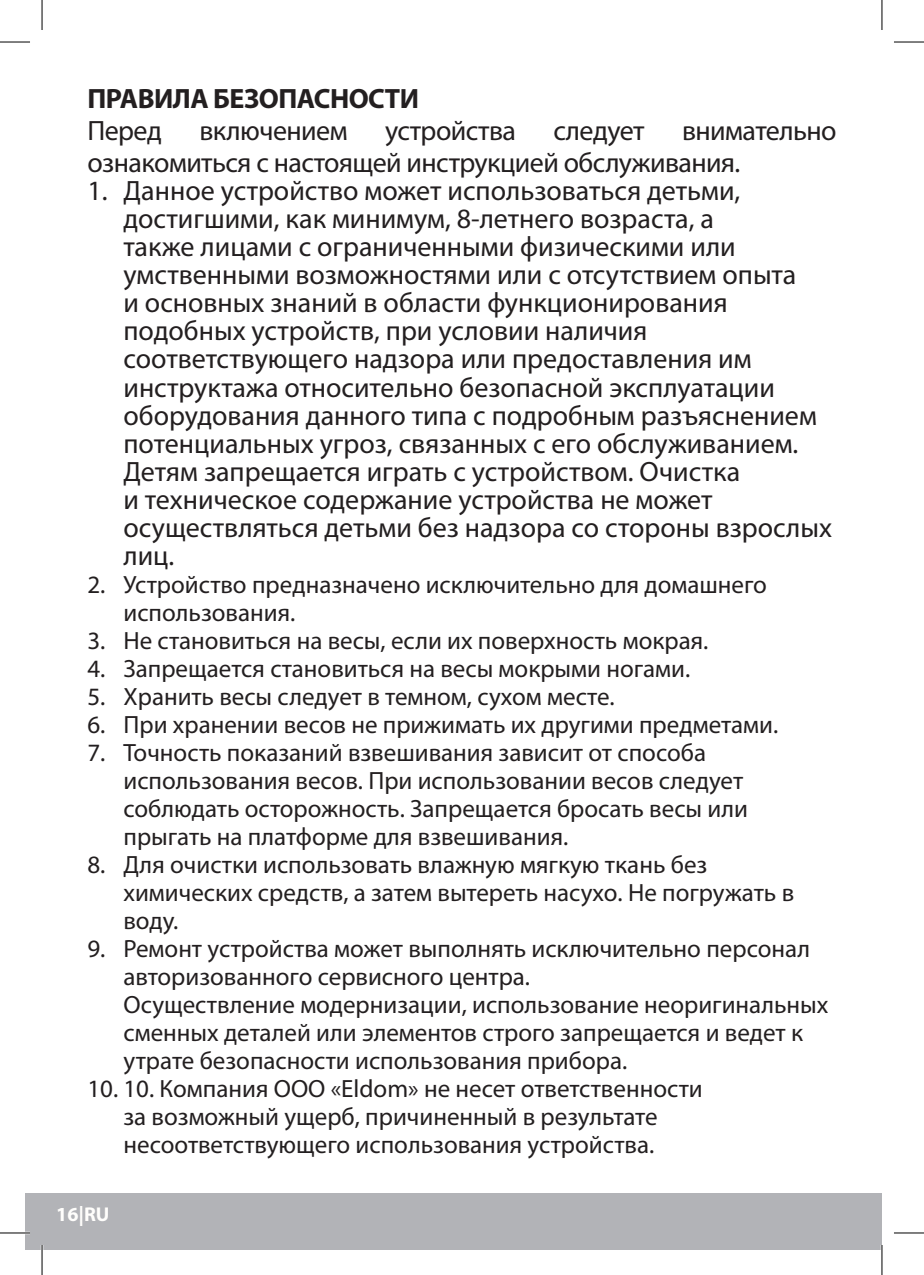
<style>
.page{position:relative;width:924px;height:1275px;background:#fff}
.page>*{position:absolute;margin:0;border:0;box-sizing:border-box;transform-origin:0 0}
.t1{font:28px/28px "Myriad Pro";color:#231f20}
.t2{font:28px/32px "Myriad Pro";letter-spacing:-.02em;color:#231f20}
.t3{font:700 28px "Myriad Pro";letter-spacing:-.02em;color:#231f20}
.t4{font:25px/28px "Myriad Pro";color:#231f20}
.t5{font:700 20px "Myriad Pro";color:#fffefc}
</style>
<div class="page">
<div style="left:25px;top:1193px;width:856px;height:57px;background:#b2b3b7"></div>
<hr style="left:0;top:1231px;width:30px;height:3px;background:#fff">
<hr style="left:41px;top:1245px;width:2px;height:30px;background:#fff">
<hr style="left:880px;top:1245px;width:2px;height:30px;background:#fff">
<hr style="left:0;top:42px;width:30px;height:1px;background:#000">
<hr style="left:893px;top:42px;width:30px;height:1px;background:#000">
<hr style="left:0;top:1232px;width:30px;height:1px;background:#000">
<hr style="left:893px;top:1232px;width:30px;height:1px;background:#000">
<hr style="left:42px;top:0;width:1px;height:30px;background:#000">
<hr style="left:42px;top:1245px;width:1px;height:30px;background:#000">
<hr style="left:881px;top:0;width:1px;height:30px;background:#000">
<hr style="left:881px;top:1245px;width:1px;height:30px;background:#000">
<p class="t3" style="left:87px;top:81px;width:333px">ПРАВИЛА БЕЗОПАСНОСТИ</p>
<p class="t1" style="left:87px;top:117px;width:76px">Перед</p>
<p class="t2" style="left:199px;top:115px;width:149px">включением</p>
<p class="t2" style="left:385px;top:115px;width:132px">устройства</p>
<p class="t2" style="left:553px;top:115px;width:93px">следует</p>
<p class="t2" style="left:87px;top:115px;width:750px;text-indent:594px">внимательно ознакомиться с настоящей инструкцией обслуживания.</p>
<p class="t1" style="left:123px;top:177px;width:709px;text-indent:-36px">1. Данное устройство может использоваться детьми, достигшими, как минимум, 8-летнего возраста, а<br>также лицами с ограниченными физическими или умственными возможностями или с отсутствием опыта<br>и основных знаний в области функционирования подобных устройств, при условии наличия соответствующего надзора или предоставления им инструктажа относительно безопасной эксплуатации оборудования данного типа с подробным разъяснением потенциальных угроз, связанных с его обслуживанием.<br>Детям запрещается играть с устройством. Очистка<br>и техническое содержание устройства не может осуществляться детьми без надзора со стороны взрослых лиц.</p>
<p class="t4" style="left:123px;top:570px;width:644px;text-indent:-36px">2. Устройство предназначено исключительно для домашнего использования.</p>
<p class="t4" style="left:87px;top:626px;width:622px">3. Не становиться на весы, если их поверхность мокрая.</p>
<p class="t4" style="left:87px;top:654px;width:604px">4. Запрещается становиться на весы мокрыми ногами.</p>
<p class="t4" style="left:87px;top:682px;width:528px">5. Хранить весы следует в темном, сухом месте.</p>
<p class="t4" style="left:87px;top:710px;width:692px">6. При хранении весов не прижимать их другими предметами.</p>
<p class="t4" style="left:123px;top:738px;width:625px;text-indent:-36px">7. Точность показаний взвешивания зависит от способа использования весов. При использовании весов следует соблюдать осторожность. Запрещается бросать весы или прыгать на платформе для взвешивания.</p>
<p class="t4" style="left:123px;top:850px;width:672px;text-indent:-36px">8. Для очистки использовать влажную мягкую ткань без химических средств, а затем вытереть насухо. Не погружать в воду.</p>
<p class="t4" style="left:123px;top:934px;width:706px;text-indent:-36px">9. Ремонт устройства может выполнять исключительно персонал авторизованного сервисного центра.<br>Осуществление модернизации, использование неоригинальных сменных деталей или элементов строго запрещается и ведет к утрате безопасности использования прибора.</p>
<p class="t4" style="left:87px;top:1074px;width:616px;text-align:center">10. 10. Компания ООО «Eldom» не несет ответственности за возможный ущерб, причиненный в результате несоответствующего использования устройства.</p>
<p class="t5" style="left:56px;top:1200px;width:55px">16|RU</p>
</div>
